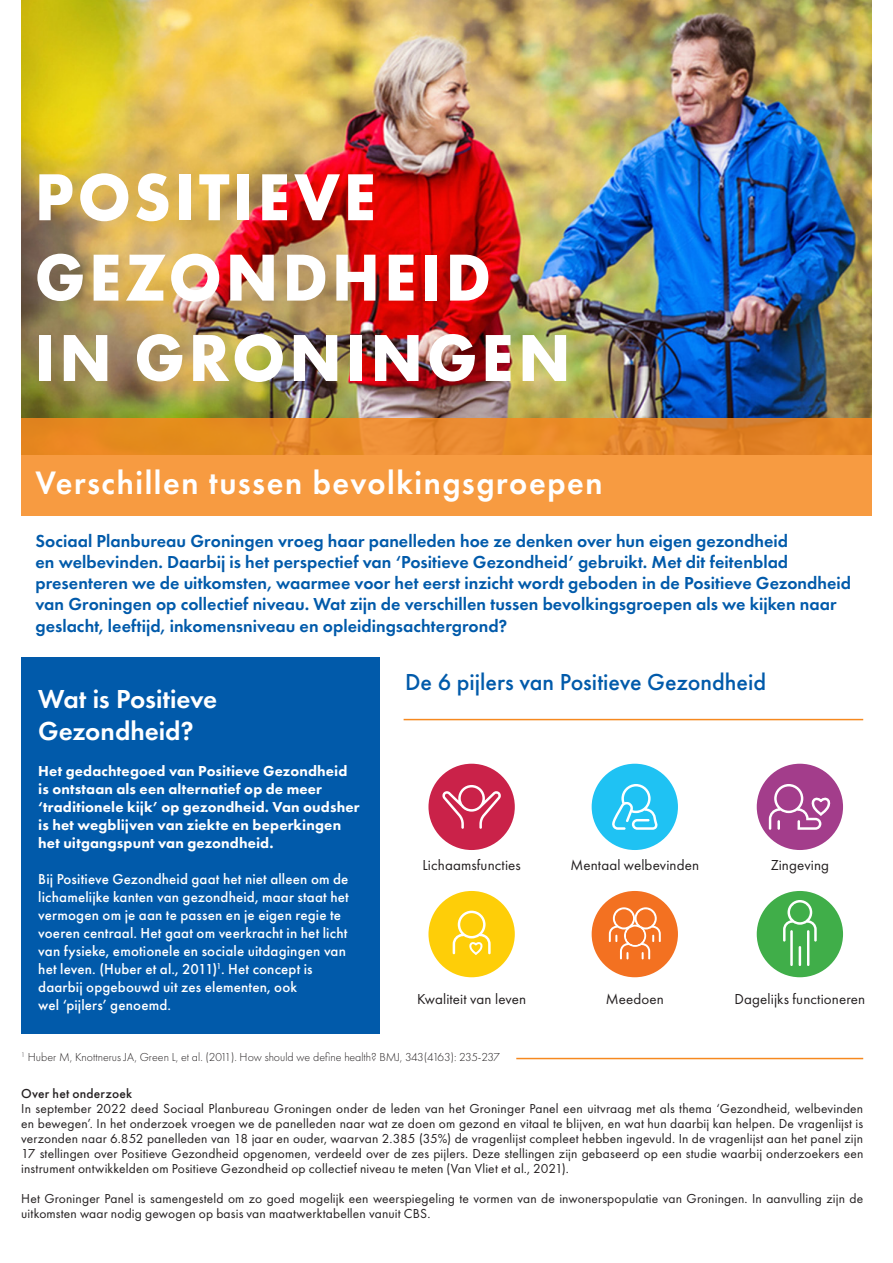
<style>
.page{position:relative;width:893px;height:1263px;background:#fff}
.page>*{position:absolute;margin:0;border:0;box-sizing:border-box;transform-origin:0 0}
.t1{font:700 68.85px/80.4px "Futura PT";letter-spacing:.06em;color:#fff;scale:.95 1}
.t2{font:600 33.75px "Futura PT";letter-spacing:.05em;color:#fff;scale:.95 1}
.t3{font:600 27px "Futura PT";color:#fff}
.t4{font:500 24px "Futura PT";color:#015aaa}
.t5{font:600 18px/21px "Futura PT";color:#015aaa}
.t6{font:500 15px/18px "Futura PT";letter-spacing:.01em;color:#fff}
.t7{font:800 15px/18px "Futura PT";letter-spacing:.01em;color:#fff}
.t8{font:15px "Futura PT";letter-spacing:.005em;color:#231f20}
.t9{font:13.5px/15px "Futura PT";letter-spacing:.01em;color:#231f20;text-align:justify}
.t10{font:500 13.5px "Futura PT";letter-spacing:.015em;color:#231f20}
.t11{font:300 12px "Futura PT";color:#231f20}
</style>
<div class="page">
<img style="left:21px;top:0;width:851px;height:418px">
<svg style="left:21px;top:418px;width:851px;height:97px;background:#f09337"></svg>
<div style="left:21px;top:657px;width:359px;height:377px;background:#015aaa"></div>
<hr style="left:404px;top:719px;width:459px;height:1px;background:#f6891f">
<div style="left:757px;top:891px;width:86px;height:86px;background:#40ae49;border-radius:50%"></div>
<svg style="left:783px;top:900px;width:34px;height:41px"></svg>
<hr style="left:807px;top:930px;width:2px;height:36px;background:#fff">
<hr style="left:790px;top:930px;width:3px;height:36px;background:#fff">
<hr style="left:799px;top:946px;width:2px;height:20px;background:#fff">
<div style="left:428px;top:891px;width:87px;height:86px;background:#fece08;border-radius:50%"></div>
<svg style="left:453px;top:911px;width:38px;height:44px"></svg>
<div style="left:428px;top:764px;width:87px;height:86px;background:#ca2249;border-radius:50%"></div>
<svg style="left:442px;top:785px;width:59px;height:44px"></svg>
<div style="left:592px;top:764px;width:86px;height:86px;background:#1fc2f3;border-radius:50%"></div>
<svg style="left:612px;top:784px;width:46px;height:46px"></svg>
<div style="left:757px;top:764px;width:86px;height:86px;background:#a33d8b;border-radius:50%"></div>
<svg style="left:769px;top:784px;width:62px;height:46px"></svg>
<div style="left:592px;top:891px;width:86px;height:86px;background:#f37121;border-radius:50%"></div>
<svg style="left:609px;top:907px;width:52px;height:52px"></svg>
<div style="left:626px;top:927px;width:18px;height:18px;background:#f37121;border-radius:50%"></div>
<hr style="left:516px;top:1058px;width:347px;height:1px;background:#f6891f">
<p class="t1" style="left:35px;top:155px;width:566px">POSITIEVE<br>GEZONDHEID<br>IN GRONINGEN</p>
<p class="t2" style="left:35px;top:461px;width:599px">Verschillen tussen bevolkingsgroepen</p>
<p class="t5" style="left:35px;top:531px;width:817px">Sociaal Planbureau Groningen vroeg haar panelleden hoe ze denken over hun eigen gezondheid<br>en welbevinden. Daarbij is het perspectief van ‘Positieve Gezondheid’ gebruikt. Met dit feitenblad presenteren we de uitkomsten, waarmee voor het eerst inzicht wordt geboden in de Positieve Gezondheid van Groningen op collectief niveau. Wat zijn de verschillen tussen bevolkingsgroepen als we kijken naar geslacht, leeftijd, inkomensniveau en opleidingsachtergrond?</p>
<p class="t3" style="left:38px;top:682px;width:180px">Wat is Positieve</p>
<p class="t3" style="left:38px;top:714px;width:157px">Gezondheid?</p>
<p class="t7" style="left:38px;top:762px;width:323px">Het gedachtegoed van Positieve Gezondheid is ontstaan als een alternatief op de meer ‘traditionele kijk’ op gezondheid. Van oudsher is het wegblijven van ziekte en beperkingen het uitgangspunt van gezondheid.</p>
<p class="t6" style="left:38px;top:870px;width:312px">Bij Positieve Gezondheid gaat het niet alleen om de lichamelijke kanten van gezondheid, maar staat het vermogen om je aan te passen en je eigen regie te voeren centraal. Het gaat om veerkracht in het licht van fysieke, emotionele en sociale uitdagingen van het leven. (Huber et al., 2011)<sup>1</sup>. Het concept is</p>
<p class="t6" style="left:38px;top:978px;width:260px">daarbij opgebouwd uit zes elementen, ook</p>
<p class="t6" style="left:38px;top:996px;width:134px">wel ‘pijlers’ genoemd.</p>
<p class="t4" style="left:405px;top:668px;width:363px">De 6 pijlers van Positieve Gezondheid</p>
<p class="t8" style="left:422px;top:856px;width:100px">Lichaamsfuncties</p>
<p class="t8" style="left:570px;top:856px;width:130px">Mentaal welbevinden</p>
<p class="t8" style="left:771px;top:856px;width:60px">Zingeving</p>
<p class="t8" style="left:417px;top:990px;width:111px">Kwaliteit van leven</p>
<p class="t8" style="left:606px;top:990px;width:60px">Meedoen</p>
<p class="t8" style="left:735px;top:990px;width:132px">Dagelijks functioneren</p>
<p class="t11" style="left:21px;top:1050px;width:480px"><sup>1</sup> Huber M, Knottnerus JA, Green L, et al. (2011). How should we define health? BMJ, 343(4163): 235-237</p>
<p class="t10" style="left:21px;top:1085px;width:112px">Over het onderzoek</p>
<p class="t9" style="left:21px;top:1100px;width:844px">In september 2022 deed Sociaal Planbureau Groningen onder de leden van het Groninger Panel een uitvraag met als thema ‘Gezondheid, welbevinden en bewegen’. In het onderzoek vroegen we de panelleden naar wat ze doen om gezond en vitaal te blijven, en wat hun daarbij kan helpen. De vragenlijst is verzonden naar 6.852 panelleden van 18 jaar en ouder, waarvan 2.385 (35%) de vragenlijst compleet hebben ingevuld. In de vragenlijst aan het panel zijn 17 stellingen over Positieve Gezondheid opgenomen, verdeeld over de zes pijlers. Deze stellingen zijn gebaseerd op een studie waarbij onderzoekers een instrument ontwikkelden om Positieve Gezondheid op collectief niveau te meten (Van Vliet et al., 2021).</p>
<p class="t9" style="left:21px;top:1190px;width:843px">Het Groninger Panel is samengesteld om zo goed mogelijk een weerspiegeling te vormen van de inwonerspopulatie van Groningen. In aanvulling zijn de uitkomsten waar nodig gewogen op basis van maatwerktabellen vanuit CBS.</p>
</div>
